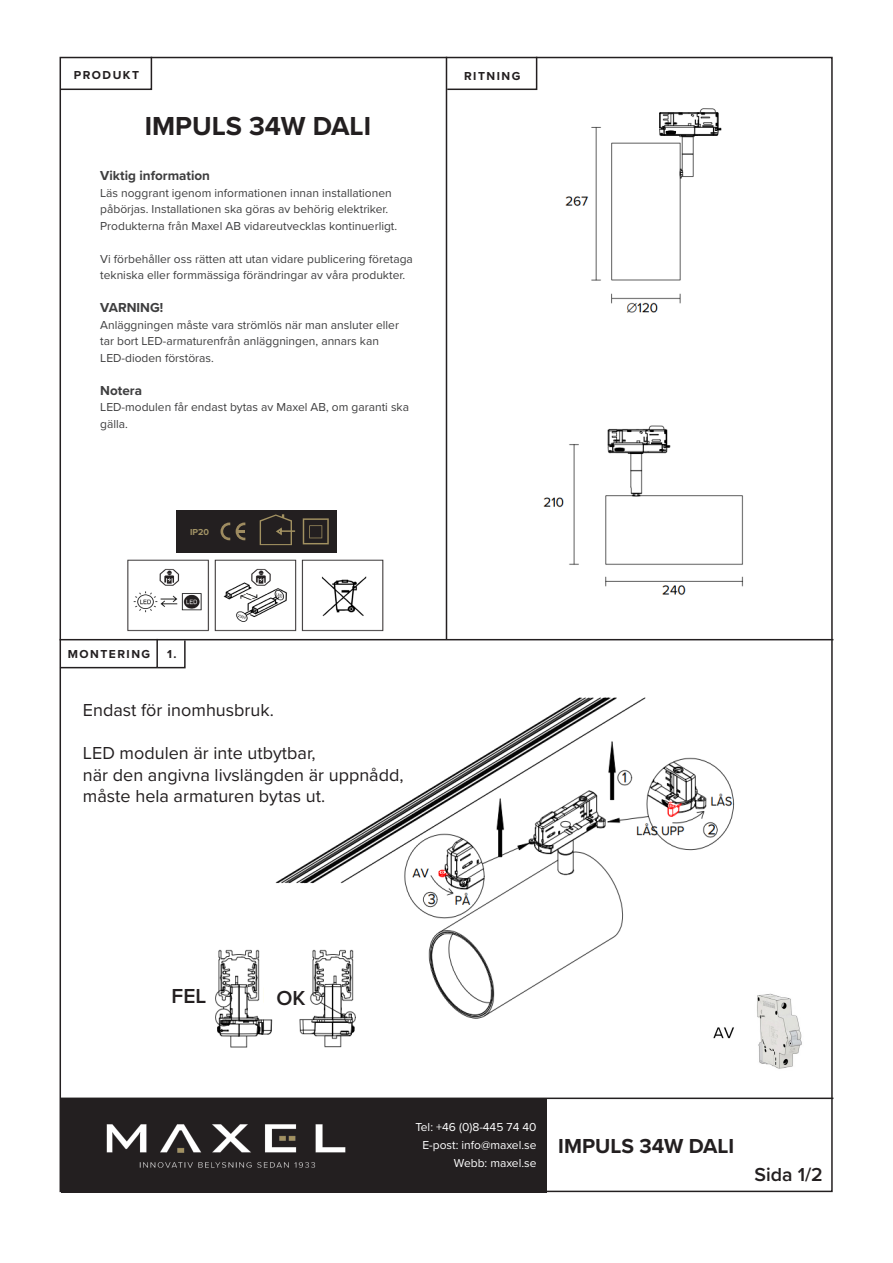
<style>
.page{position:relative;width:893px;height:1263px;background:#fff}
.page>*{position:absolute;margin:0;border:0;box-sizing:border-box;transform-origin:0 0}
.t1{font:700 27px "Proxima Nova";color:#231f20}
.t2{font:700 21px "Proxima Nova";color:#231f20}
.t3{font:600 21px "Proxima Nova";color:#231f20}
.t4{font:600 19.5px "Proxima Nova";color:#231f20}
.t5{font:18px "Proxima Nova";color:#231f20}
.t6{font:700 13.5px "Proxima Nova";color:#3e3e3f}
.t7{font:12px/16.5px "Proxima Nova";color:#3e3e3f}
.t8{font:12px/18px "Proxima Nova";color:#fff;text-align:right}
.t9{font:700 12px "Proxima Nova";letter-spacing:.125em;color:#231f20}
.t10{font:700 9px "Proxima Nova";color:#a29365}
</style>
<div class="page">
<img style="left:543px;top:108px;width:201px;height:487px">
<img style="left:215px;top:697px;width:520px;height:351px">
<hr style="left:61px;top:1097px;width:772px;height:2px;background:#231f20">
<hr style="left:60px;top:639px;width:773px;height:1px;background:#231f20">
<hr style="left:446px;top:57px;width:1px;height:582px;background:#231f20">
<svg style="left:59px;top:56px;width:94px;height:35px"></svg>
<svg style="left:446px;top:56px;width:92px;height:35px"></svg>
<svg style="left:59px;top:637px;width:127px;height:32px"></svg>
<div style="left:61px;top:1098px;width:485px;height:94px;background:#231f20"></div>
<img style="left:106px;top:1124px;width:240px;height:44px">
<div style="left:237px;top:679px;width:36px;height:46px;background:#fff"></div>
<div style="left:176px;top:510px;width:160px;height:43px;background:#231f20"></div>
<svg style="left:303px;top:518px;width:26px;height:26px"></svg>
<svg style="left:260px;top:514px;width:36px;height:31px"></svg>
<img style="left:705px;top:978px;width:97px;height:91px">
<svg style="left:221px;top:522px;width:9px;height:18px"></svg>
<svg style="left:236px;top:522px;width:9px;height:18px"></svg>
<div style="left:72px;top:708px;width:246px;height:80px;background:#fff"></div>
<img style="left:127px;top:559px;width:257px;height:72px">
<div style="left:264px;top:963px;width:41px;height:48px;background:#fff"></div>
<p class="t9" style="left:74px;top:66px;width:67px">PRODUKT</p>
<p class="t1" style="left:145px;top:106px;width:228px">IMPULS 34W DALI</p>
<p class="t6" style="left:100px;top:166px;width:111px">Viktig information</p>
<p class="t7" style="left:100px;top:184px;width:299px">Läs noggrant igenom informationen innan installationen påbörjas. Installationen ska göras av behörig elektriker.<br>Produkterna från Maxel AB vidareutvecklas kontinuerligt.</p>
<p class="t7" style="left:100px;top:250px;width:314px">Vi förbehåller oss rätten att utan vidare publicering företaga tekniska eller formmässiga förändringar av våra produkter.</p>
<p class="t6" style="left:100px;top:298px;width:65px">VARNING!</p>
<p class="t7" style="left:100px;top:316px;width:300px">Anläggningen måste vara strömlös när man ansluter eller tar bort LED-armaturenfrån anläggningen, annars kan<br>LED-dioden förstöras.</p>
<p class="t6" style="left:100px;top:380px;width:43px">Notera</p>
<p class="t7" style="left:100px;top:398px;width:310px">LED-modulen får endast bytas av Maxel AB, om garanti ska gälla.</p>
<p class="t10" style="left:190px;top:526px;width:21px">IP20</p>
<p class="t9" style="left:68px;top:645px;width:84px">MONTERING</p>
<p class="t9" style="left:167px;top:645px;width:11px">1.</p>
<p class="t5" style="left:83px;top:696px;width:192px">Endast för inomhusbruk.</p>
<p class="t5" style="left:83px;top:740px;width:234px">LED modulen är inte utbytbar,</p>
<p class="t5" style="left:83px;top:761px;width:322px">när den angivna livslängden är uppnådd,</p>
<p class="t5" style="left:83px;top:783px;width:244px">måste hela armaturen bytas ut.</p>
<p class="t9" style="left:464px;top:67px;width:58px">RITNING</p>
<p class="t3" style="left:172px;top:981px;width:36px">FEL</p>
<p class="t3" style="left:276px;top:982px;width:31px">OK</p>
<p class="t8" style="left:415px;top:1118px;width:123px">Tel: +46 (0)8-445 74 40</p>
<p class="t8" style="left:422px;top:1136px;width:116px">E-post: info@maxel.se<br>Webb: maxel.se</p>
<p class="t2" style="left:558px;top:1131px;width:178px">IMPULS 34W DALI</p>
<p class="t4" style="left:755px;top:1159px;width:70px">Sida 1/2</p>
</div>
